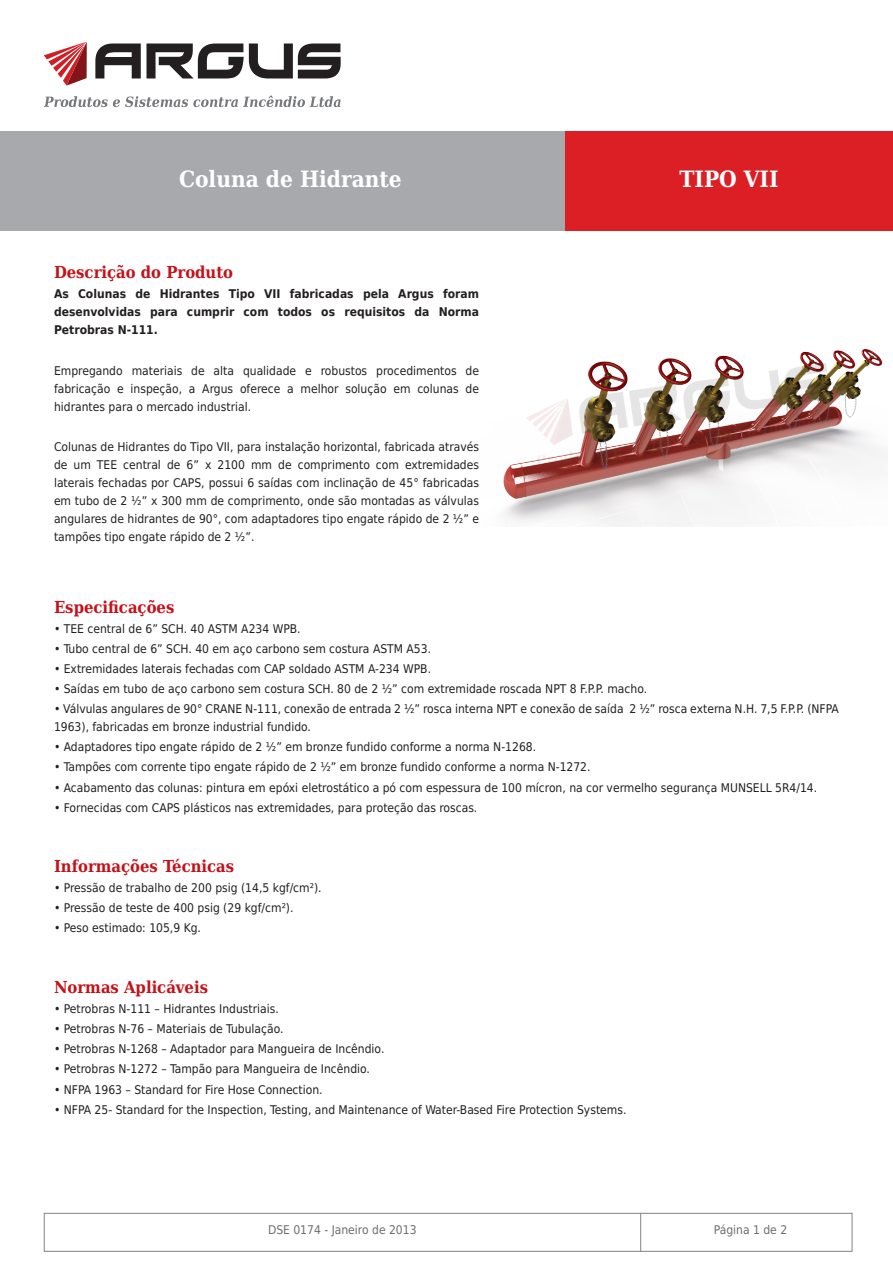
<style>
.page{position:relative;width:893px;height:1263px;background:#fff}
.page>*{position:absolute;margin:0;border:0;box-sizing:border-box;transform-origin:0 0}
.t1{font:700 22.5px "DejaVu Serif Condensed";color:#fff}
.t2{font:700 16.5px "DejaVu Serif Condensed";color:#c4121a}
.t3{font:12px/18px "DejaVu Sans Condensed";color:#231f20;text-align:justify}
.t4{font:700 12px/18px "DejaVu Sans Condensed";color:#231f20;text-align:justify}
.t5{font:12px "DejaVu Sans Condensed";color:#6c6d70}
</style>
<div class="page">
<div style="left:44px;top:1213px;width:808px;height:39px;border:1px solid #808285"></div>
<hr style="left:640px;top:1213px;width:1px;height:38px;background:#808285">
<div style="left:0;top:132px;width:581px;height:99px;background:#a8a9ad"></div>
<div style="left:565px;top:132px;width:328px;height:99px;background:#dc1f25"></div>
<svg style="left:44px;top:42px;width:43px;height:44px"></svg>
<svg style="left:95px;top:44px;width:246px;height:34px"></svg>
<svg style="left:44px;top:96px;width:297px;height:11px"></svg>
<img style="left:503px;top:348px;width:384px;height:178px">
<p class="t1" style="left:179px;top:159px;width:224px">Coluna de Hidrante</p>
<p class="t1" style="left:679px;top:159px;width:101px">TIPO VII</p>
<p class="t2" style="left:54px;top:258px;width:181px">Descrição do Produto</p>
<p class="t4" style="left:54px;top:285px;width:427px">As Colunas de Hidrantes Tipo VII fabricadas pela Argus foram desenvolvidas para cumprir com todos os requisitos da Norma Petrobras N-111.</p>
<p class="t3" style="left:54px;top:361px;width:427px">Empregando materiais de alta qualidade e robustos procedimentos de fabricação e inspeção, a Argus oferece a melhor solução em colunas de hidrantes para o mercado industrial.</p>
<p class="t3" style="left:54px;top:437px;width:427px">Colunas de Hidrantes do Tipo VII, para instalação horizontal, fabricada através de um TEE central de 6” x 2100 mm de comprimento com extremidades laterais fechadas por CAPS, possui 6 saídas com inclinação de 45° fabricadas em tubo de 2 ½” x 300 mm de comprimento, onde são montadas as válvulas angulares de hidrantes de 90°, com adaptadores tipo engate rápido de 2 ½” e tampões tipo engate rápido de 2 ½”.</p>
<p class="t2" style="left:54px;top:592px;width:122px">Especificações</p>
<p class="t3" style="left:54px;top:619px;width:248px">• TEE central de 6” SCH. 40 ASTM A234 WPB.</p>
<p class="t3" style="left:54px;top:639px;width:379px">• Tubo central de 6” SCH. 40 em aço carbono sem costura ASTM A53.</p>
<p class="t3" style="left:54px;top:659px;width:379px">• Extremidades laterais fechadas com CAP soldado ASTM A-234 WPB.</p>
<p class="t3" style="left:54px;top:679px;width:595px">• Saídas em tubo de aço carbono sem costura SCH. 80 de 2 ½” com extremidade roscada NPT 8 F.P.P. macho.</p>
<p class="t3" style="left:54px;top:700px;width:786px">• Válvulas angulares de 90° CRANE N-111, conexão de entrada 2 ½” rosca interna NPT e conexão de saída 2 ½” rosca externa N.H. 7,5 F.P.P. (NFPA<br>1963), fabricadas em bronze industrial fundido.</p>
<p class="t3" style="left:54px;top:738px;width:484px">• Adaptadores tipo engate rápido de 2 ½” em bronze fundido conforme a norma N-1268.</p>
<p class="t3" style="left:54px;top:758px;width:538px">• Tampões com corrente tipo engate rápido de 2 ½” em bronze fundido conforme a norma N-1272.</p>
<p class="t3" style="left:54px;top:778px;width:765px">• Acabamento das colunas: pintura em epóxi eletrostático a pó com espessura de 100 mícron, na cor vermelho segurança MUNSELL 5R4/14.</p>
<p class="t3" style="left:54px;top:798px;width:425px">• Fornecidas com CAPS plásticos nas extremidades, para proteção das roscas.</p>
<p class="t2" style="left:54px;top:852px;width:182px">Informações Técnicas</p>
<p class="t3" style="left:54px;top:879px;width:269px">• Pressão de trabalho de 200 psig (14,5 kgf/cm²).</p>
<p class="t3" style="left:54px;top:899px;width:241px">• Pressão de teste de 400 psig (29 kgf/cm²).</p>
<p class="t3" style="left:54px;top:919px;width:149px">• Peso estimado: 105,9 Kg.</p>
<p class="t2" style="left:54px;top:972px;width:156px">Normas Aplicáveis</p>
<p class="t3" style="left:54px;top:999px;width:226px">• Petrobras N-111 – Hidrantes Industriais.</p>
<p class="t3" style="left:54px;top:1019px;width:231px">• Petrobras N-76 – Materiais de Tubulação.</p>
<p class="t3" style="left:54px;top:1040px;width:332px">• Petrobras N-1268 – Adaptador para Mangueira de Incêndio.</p>
<p class="t3" style="left:54px;top:1060px;width:318px">• Petrobras N-1272 – Tampão para Mangueira de Incêndio.</p>
<p class="t3" style="left:54px;top:1080px;width:270px">• NFPA 1963 – Standard for Fire Hose Connection.</p>
<p class="t3" style="left:54px;top:1100px;width:574px">• NFPA 25- Standard for the Inspection, Testing, and Maintenance of Water-Based Fire Protection Systems.</p>
<p class="t5" style="left:268px;top:1220px;width:150px">DSE 0174 - Janeiro de 2013</p>
<p class="t5" style="left:714px;top:1220px;width:75px">Página 1 de 2</p>
</div>
